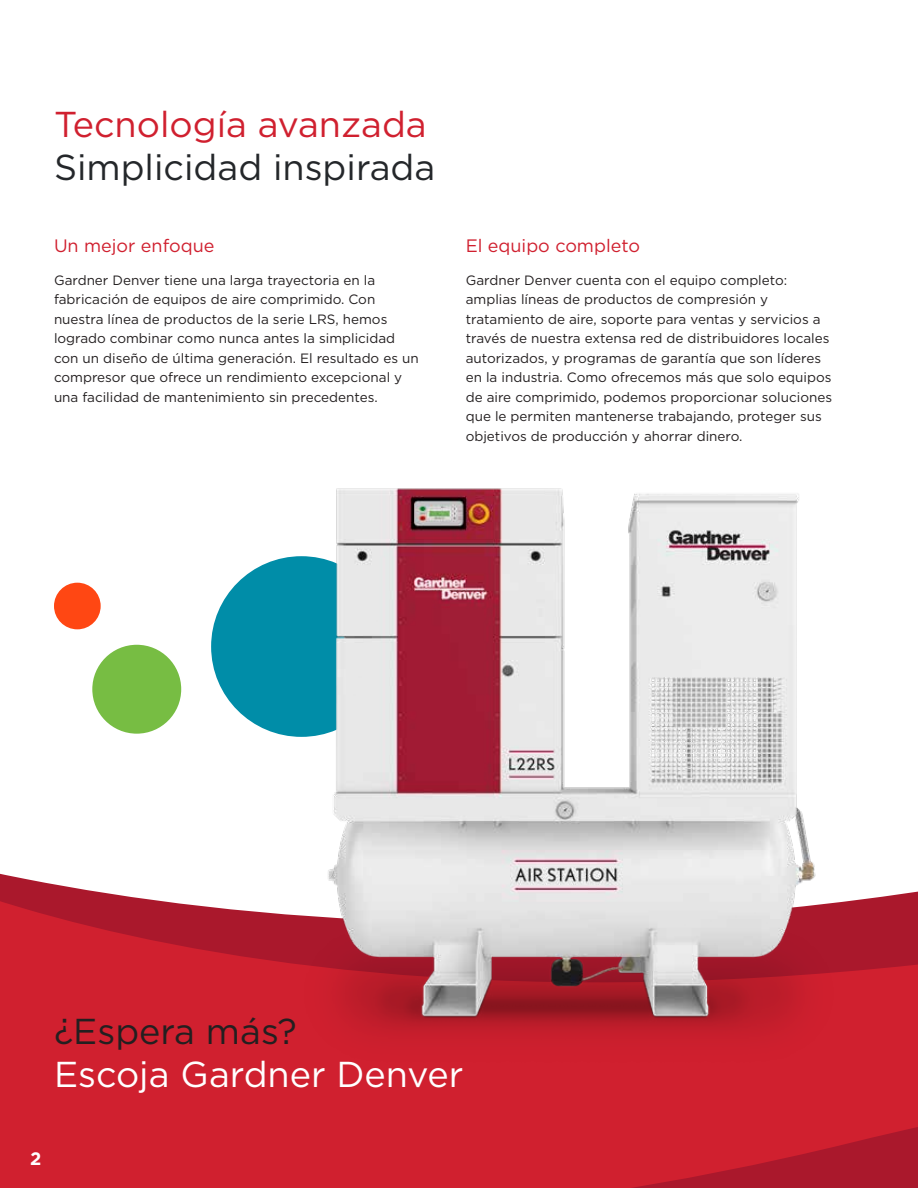
<style>
.page{position:relative;width:918px;height:1188px;background:#fff}
.page>*{position:absolute;margin:0;border:0;box-sizing:border-box;transform-origin:0 0}
.t1{font:36px "Gotham";color:#24272a}
.t2{font:36px "Gotham";color:#fff}
.t3{font:36px "Gotham";color:#d0202f}
.t4{font:36px "Gotham";color:#231f20}
.t5{font:18px "Gotham";color:#d0202f}
.t6{font:700 18px "Gotham";color:#fff}
.t7{font:13.5px/19.5px "Gotham";color:#231f20}
</style>
<div class="page">
<svg style="left:0;top:873px;width:918px;height:24px"></svg>
<svg style="left:0;top:897px;width:918px;height:291px;background:#cb2130"></svg>
<div style="left:211px;top:556px;width:181px;height:181px;background:#008da8;border-radius:50%"></div>
<div style="left:92px;top:645px;width:89px;height:89px;background:#77bd43;border-radius:50%"></div>
<div style="left:54px;top:583px;width:47px;height:46px;background:#ff4713;border-radius:50%"></div>
<img style="left:295px;top:488px;width:557px;height:590px">
<h1 class="t3" style="left:54px;top:101px;width:374px">Tecnología avanzada</h1>
<h1 class="t1" style="left:54px;top:145px;width:383px">Simplicidad inspirada</h1>
<h2 class="t5" style="left:54px;top:234px;width:162px">Un mejor enfoque</h2>
<p class="t7" style="left:54px;top:270px;width:366px">Gardner Denver tiene una larga trayectoria en la fabricación de equipos de aire comprimido. Con nuestra línea de productos de la serie LRS, hemos logrado combinar como nunca antes la simplicidad con un diseño de última generación. El resultado es un compresor que ofrece un rendimiento excepcional y una facilidad de mantenimiento sin precedentes.</p>
<h2 class="t5" style="left:466px;top:234px;width:176px">El equipo completo</h2>
<p class="t7" style="left:466px;top:270px;width:368px">Gardner Denver cuenta con el equipo completo: amplias líneas de productos de compresión y tratamiento de aire, soporte para ventas y servicios a través de nuestra extensa red de distribuidores locales autorizados, y programas de garantía que son líderes en la industria. Como ofrecemos más que solo equipos de aire comprimido, podemos proporcionar soluciones que le permiten mantenerse trabajando, proteger sus objetivos de producción y ahorrar dinero.</p>
<h1 class="t4" style="left:54px;top:1008px;width:244px">¿Espera más?</h1>
<h1 class="t2" style="left:54px;top:1052px;width:411px">Escoja Gardner Denver</h1>
<h2 class="t6" style="left:30px;top:1147px;width:13px">2</h2>
</div>
